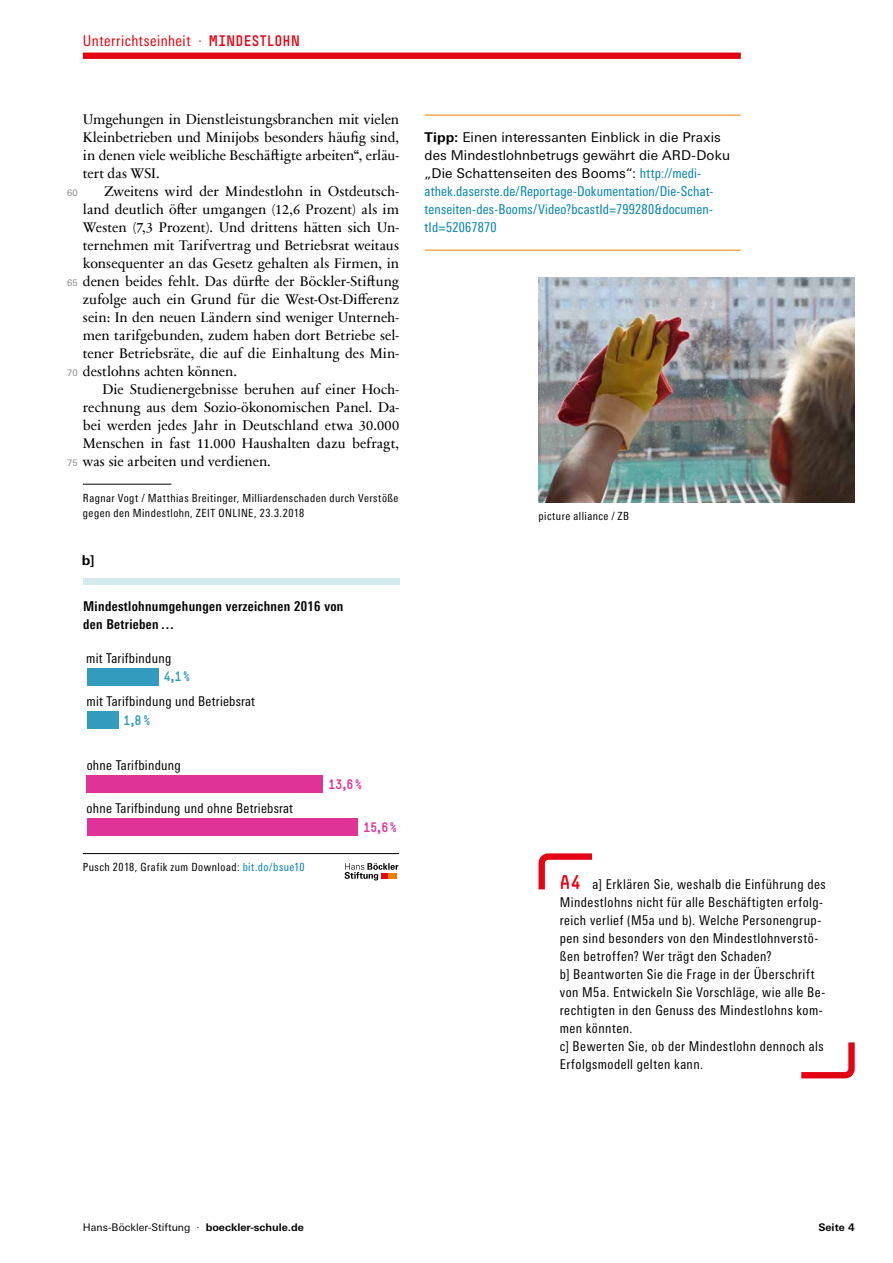
<style>
.page{position:relative;width:893px;height:1263px;background:#fff}
.page>*{position:absolute;margin:0;border:0;box-sizing:border-box;transform-origin:0 0}
.t1{font:condensed 15px "Univers Next Pro";letter-spacing:.035em;color:#e30513}
.t2{font:14.25px/18px "Sabon Next Com";color:#000;text-align:justify}
.t3{font:condensed 13.5px/18px "Univers Next Pro";letter-spacing:.035em;color:#000}
.t4{font:condensed 13.5px/18px "Univers Next Pro";letter-spacing:.015em;color:#0082ad}
.t5{font:700 condensed 13.5px/18px "Univers Next Pro";letter-spacing:.025em;color:#000}
.t6{font:13.5px "Simple HBS";color:#df3397}
.t7{font:13.5px "Simple HBS";color:#339bbd}
.t8{font:700 13.5px "Univers Next Pro";color:#000}
.t9{font:condensed 11.25px/15px "Univers Next Pro";letter-spacing:.04em;color:#000}
.t10{font:10.5px "Univers Next Pro";color:#000}
.t11{font:700 condensed 10.5px "Univers Next Pro";color:#4d4d4d}
.t12{font:700 10.5px "Univers Next Pro";color:#000}
.t13{font:9px "Univers Next Pro";color:#878787}
.s1{font-family:"Simple HBS";font-stretch:normal}
.s2{color:#0082ad}
.s3{font-weight:400}
.s4{color:#e60215}
.s5{font-weight:700;font-stretch:normal;color:#000}
.s6{font-stretch:normal;color:#000}
.s7{font-family:"Simple HBS";font-stretch:normal;font-size:19.5px;color:#e30513}
.s8{font-weight:700}
</style>
<div class="page">
<div style="left:83px;top:53px;width:658px;height:6px;background:#e30513"></div>
<img style="left:538px;top:277px;width:316px;height:225px">
<hr style="left:83px;top:484px;width:88px;height:1px;background:#000">
<hr style="left:425px;top:115px;width:316px;height:1px;background:#ff7d00">
<hr style="left:425px;top:250px;width:316px;height:1px;background:#ff7d00">
<svg style="left:538px;top:853px;width:54px;height:37px"></svg>
<svg style="left:801px;top:1042px;width:54px;height:37px"></svg>
<div style="left:87px;top:668px;width:71px;height:17px;background:#339bbd"></div>
<div style="left:87px;top:711px;width:31px;height:17px;background:#339bbd"></div>
<div style="left:87px;top:776px;width:236px;height:17px;background:#df3397"></div>
<div style="left:87px;top:818px;width:271px;height:18px;background:#df3397"></div>
<div style="left:83px;top:578px;width:316px;height:6px;background:#d3eaec"></div>
<svg style="left:345px;top:863px;width:53px;height:17px"></svg>
<hr style="left:83px;top:853px;width:316px;height:1px;background:#000">
<p class="t1" style="left:83px;top:32px;width:219px">Unterrichtseinheit · <span class="s1">MINDESTLOHN</span></p>
<p class="t2" style="left:83px;top:110px;width:318px">Umgehungen in Dienstleistungsbranchen mit vielen Kleinbetrieben und Minijobs besonders häufig sind, in denen viele weibliche Beschäftigte arbeiten“, erläu&shy;tert das WSI.</p>
<p class="t2" style="left:83px;top:182px;width:318px;text-indent:21px">Zweitens wird der Mindestlohn in Ostdeutsch&shy;land deutlich öfter umgangen (12,6 Prozent) als im Westen (7,3 Prozent). Und drittens hätten sich Un&shy;ternehmen mit Tarifvertrag und Betriebsrat weitaus konsequenter an das Gesetz gehalten als Firmen, in denen beides fehlt. Das dürfte der Böckler-Stiftung zufolge auch ein Grund für die West-Ost-Differenz sein: In den neuen Ländern sind weniger Unterneh&shy;men tarifgebunden, zudem haben dort Betriebe sel&shy;tener Betriebsräte, die auf die Einhaltung des Min&shy;destlohns achten können.</p>
<p class="t2" style="left:83px;top:380px;width:318px;text-indent:19px">Die Studienergebnisse beruhen auf einer Hoch&shy;rechnung aus dem Sozio-ökonomischen Panel. Da&shy;bei werden jedes Jahr in Deutschland etwa 30.000<br>Menschen in fast 11.000 Haushalten dazu befragt, was sie arbeiten und verdienen.</p>
<p class="t9" style="left:83px;top:491px;width:317px">Ragnar Vogt / Matthias Breitinger, Milliardenschaden durch Verstöße gegen den Mindestlohn, ZEIT ONLINE, 23.3.2018</p>
<p class="t13" style="left:67px;top:188px;width:12px">60</p>
<p class="t13" style="left:67px;top:278px;width:12px">65</p>
<p class="t13" style="left:67px;top:368px;width:12px">70</p>
<p class="t13" style="left:67px;top:458px;width:12px">75</p>
<p class="t8" style="left:82px;top:552px;width:14px">b]</p>
<p class="t5" style="left:83px;top:597px;width:262px">Mindestlohnumgehungen verzeichnen 2016 von den Betrieben…</p>
<p class="t3" style="left:86px;top:649px;width:87px">mit Tarifbindung</p>
<p class="t3" style="left:86px;top:692px;width:170px">mit Tarifbindung und Betriebsrat</p>
<p class="t7" style="left:164px;top:669px;width:28px">4,1%</p>
<p class="t7" style="left:124px;top:712px;width:28px">1,8%</p>
<p class="t3" style="left:87px;top:756px;width:96px">ohne Tarifbindung</p>
<p class="t3" style="left:86px;top:799px;width:208px">ohne Tarifbindung und ohne Betriebsrat</p>
<p class="t9" style="left:83px;top:860px;width:223px">Pusch 2018, Grafik zum Download: <span class="s2">bit.do/bsue10</span></p>
<p class="t11" style="left:82px;top:865px;width:200px"><span class="s3">Pusch 2018</span> Grafik zum Download: <span class="s4">bit.do/bsue10</span></p>
<p class="t6" style="left:329px;top:777px;width:35px">13,6%</p>
<p class="t6" style="left:364px;top:819px;width:35px">15,6%</p>
<p class="t4" style="left:425px;top:128px;width:307px"><span class="s5">Tipp:</span> <span class="s6">Einen interessanten Einblick in die Praxis des Mindestlohnbetrugs gewährt die ARD-Doku „Die Schattenseiten des Booms“:</span> http://medi&shy;athek.daserste.de/Reportage-Dokumentation/Die-Schat&shy;tenseiten-des-Booms/Video?bcastId=799280&amp;documen&shy;tId=52067870</p>
<p class="t9" style="left:538px;top:509px;width:92px">picture alliance / ZB</p>
<p class="t3" style="left:560px;top:875px;width:267px"><span class="s7">A4</span> a] Erklären Sie, weshalb die Einführung des Mindestlohns nicht für alle Beschäftigten erfolg&shy;reich verlief (M5a und b). Welche Personengrup&shy;pen sind besonders von den Mindestlohnverstö&shy;ßen betroffen? Wer trägt den Schaden?<br>b] Beantworten Sie die Frage in der Überschrift von M5a. Entwickeln Sie Vorschläge, wie alle Be&shy;rechtigten in den Genuss des Mindestlohns kom&shy;men könnten.<br>c] Bewerten Sie, ob der Mindestlohn dennoch als Erfolgsmodell gelten kann.</p>
<p class="t10" style="left:83px;top:1222px;width:222px">Hans-Böckler-Stiftung · <span class="s8">boeckler-schule.de</span></p>
<p class="t12" style="left:818px;top:1221px;width:38px">Seite 4</p>
</div>
